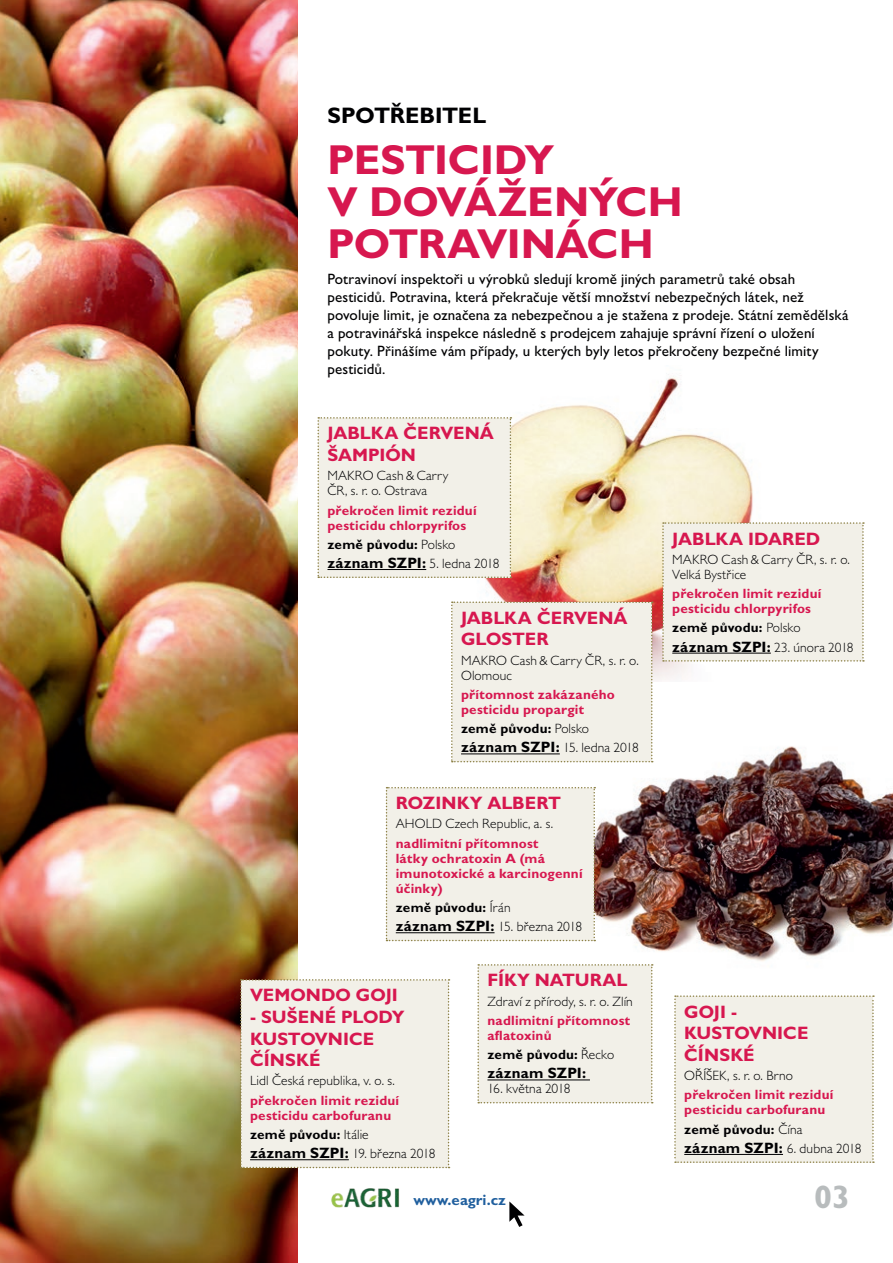
<style>
.page{position:relative;width:893px;height:1263px;background:#fff}
.page>*{position:absolute;margin:0;border:0;box-sizing:border-box;transform-origin:0 0}
.t1{font:700 42px/42px "Gill Sans MT Pro";letter-spacing:-.01em;color:#d7174f}
.t2{font:700 32.55px "Gill Sans MT Pro";color:#b8bcbd}
.t3{font:700 22.5px "Gill Sans MT Pro";letter-spacing:-.01em;color:#000002}
.t4{font:700 18px/21.6px "Gill Sans MT Pro";color:#d7174f}
.t5{font:500 15px/18px "Gill Sans MT Pro";letter-spacing:.01em;color:#000002}
.t6{font:700 15px "Gill Sans MT Pro";letter-spacing:.01em;color:#000002}
.t7{font:700 15px "Gill Sans MT Pro";color:#205f9e}
.t8{font:300 13.5px/19.2px "Gill Sans MT Pro";letter-spacing:.01em;color:#000002}
.t9{font:700 13.5px/15px "Gill Sans MT Pro";letter-spacing:.015em;color:#d7174f}
.t10{font:700 13.5px "Gill Sans MT Pro";letter-spacing:.015em;color:#000002}
.s1{font-weight:300}
.s2{font-weight:300;font-size:13.5px}
.s3{font-weight:700}
.s4{font-weight:700;font-size:15px}
</style>
<div class="page">
<img style="left:541px;top:746px;width:352px;height:220px">
<img style="left:0;top:0;width:298px;height:1263px">
<img style="left:485px;top:376px;width:268px;height:305px">
<div style="left:451px;top:601px;width:202px;height:161px;background:#f2f0e8"></div>
<div style="left:662px;top:522px;width:202px;height:140px;background:#f2f0e8"></div>
<div style="left:386px;top:787px;width:209px;height:154px;background:#f2f0e8"></div>
<div style="left:240px;top:979px;width:210px;height:189px;background:#f2f0e8"></div>
<div style="left:674px;top:995px;width:200px;height:168px;background:#f2f0e8"></div>
<div style="left:477px;top:964px;width:176px;height:139px;background:#f2f0e8"></div>
<div style="left:317px;top:417px;width:194px;height:161px;background:#f2f0e8"></div>
<img style="left:331px;top:1188px;width:68px;height:20px">
<svg style="left:509px;top:1201px;width:16px;height:26px"></svg>
<h3 class="t3" style="left:327px;top:102px;width:160px">SPOTŘEBITEL</h3>
<h1 class="t1" style="left:327px;top:138px;width:357px">PESTICIDY<br>V DOVÁŽENÝCH<br>POTRAVINÁCH</h1>
<p class="t5" style="left:327px;top:270px;width:522px">Potravinoví inspektoři u výrobků sledují kromě jiných parametrů také obsah pesticidů. Potravina, která překračuje větší množství nebezpečných látek, než povoluje limit, je označena za nebezpečnou a je stažena z prodeje. Státní zemědělská a potravinářská inspekce následně s prodejcem zahajuje správní řízení o uložení pokuty. Přinášíme vám případy, u kterých byly letos překročeny bezpečné limity pesticidů.</p>
<h3 class="t4" style="left:327px;top:422px;width:168px">JABLKA ČERVENÁ<br>ŠAMPIÓN</h3>
<p class="t8" style="left:327px;top:468px;width:122px;line-height:15px">MAKRO Cash &amp; Carry<br>ČR, s. r. o. Ostrava</p>
<p class="t9" style="left:327px;top:502px;width:151px">překročen limit reziduí pesticidu chlorpyrifos</p>
<p class="t10" style="left:327px;top:536px;width:129px">země původu: <span class="s1">Polsko</span></p>
<p class="t6" style="left:327px;top:554px;width:174px">záznam SZPI: <span class="s2">5. ledna 2018</span></p>
<h3 class="t4" style="left:461px;top:606px;width:168px">JABLKA ČERVENÁ<br>GLOSTER</h3>
<p class="t8" style="left:461px;top:652px;width:179px;line-height:15px">MAKRO Cash &amp; Carry ČR, s. r. o.<br>Olomouc</p>
<p class="t9" style="left:461px;top:686px;width:155px">přítomnost zakázaného pesticidu propargit</p>
<p class="t8" style="left:461px;top:719px;width:179px"><span class="s3">země původu:</span> Polsko <span class="s4">záznam SZPI:</span> 15. ledna 2018</p>
<h3 class="t4" style="left:396px;top:792px;width:167px">ROZINKY ALBERT</h3>
<p class="t8" style="left:396px;top:814px;width:159px">AHOLD Czech Republic, a. s.</p>
<p class="t9" style="left:396px;top:835px;width:188px">nadlimitní přítomnost<br>látky ochratoxin A (má imunotoxické a karcinogenní účinky)</p>
<p class="t8" style="left:396px;top:898px;width:188px"><span class="s3">země původu:</span> Írán<br><span class="s4">záznam SZPI:</span> 15. března 2018</p>
<h3 class="t4" style="left:250px;top:984px;width:149px">VEMONDO GOJI</h3>
<h3 class="t4" style="left:250px;top:1006px;width:156px">- SUŠENÉ PLODY<br>KUSTOVNICE<br>ČÍNSKÉ</h3>
<p class="t8" style="left:250px;top:1071px;width:146px">Lidl Česká republika, v. o. s.</p>
<p class="t9" style="left:250px;top:1092px;width:151px">překročen limit reziduí pesticidu carbofuranu</p>
<p class="t8" style="left:250px;top:1124px;width:187px"><span class="s3">země původu:</span> Itálie<br><span class="s4">záznam SZPI:</span> 19. března 2018</p>
<h3 class="t4" style="left:487px;top:969px;width:142px">FÍKY NATURAL</h3>
<p class="t8" style="left:487px;top:991px;width:147px">Zdraví z přírody, s. r. o. Zlín</p>
<p class="t9" style="left:487px;top:1012px;width:144px">nadlimitní přítomnost aflatoxinů</p>
<p class="t10" style="left:487px;top:1046px;width:128px">země původu: <span class="s1">Řecko</span></p>
<p class="t6" style="left:487px;top:1064px;width:100px">záznam SZPI:</p>
<p class="t8" style="left:487px;top:1079px;width:84px">16. května 2018</p>
<h3 class="t4" style="left:672px;top:527px;width:150px">JABLKA IDARED</h3>
<p class="t8" style="left:672px;top:552px;width:179px;line-height:15px">MAKRO Cash &amp; Carry ČR, s. r. o.<br>Velká Bystřice</p>
<p class="t9" style="left:672px;top:586px;width:151px">překročen limit reziduí pesticidu chlorpyrifos</p>
<p class="t8" style="left:672px;top:618px;width:183px"><span class="s3">země původu:</span> Polsko <span class="s4">záznam SZPI:</span> 23. února 2018</p>
<h3 class="t4" style="left:684px;top:1000px;width:126px">GOJI -<br>KUSTOVNICE<br>ČÍNSKÉ</h3>
<p class="t8" style="left:684px;top:1066px;width:110px">OŘÍŠEK, s. r. o. Brno</p>
<p class="t9" style="left:684px;top:1087px;width:151px">překročen limit reziduí pesticidu carbofuranu</p>
<p class="t10" style="left:684px;top:1121px;width:120px">země původu: <span class="s1">Čína</span></p>
<p class="t6" style="left:684px;top:1138px;width:179px">záznam SZPI: <span class="s2">6. dubna 2018</span></p>
<p class="t7" style="left:413px;top:1190px;width:94px">www.eagri.cz</p>
<h2 class="t2" style="left:814px;top:1176px;width:37px">03</h2>
</div>
